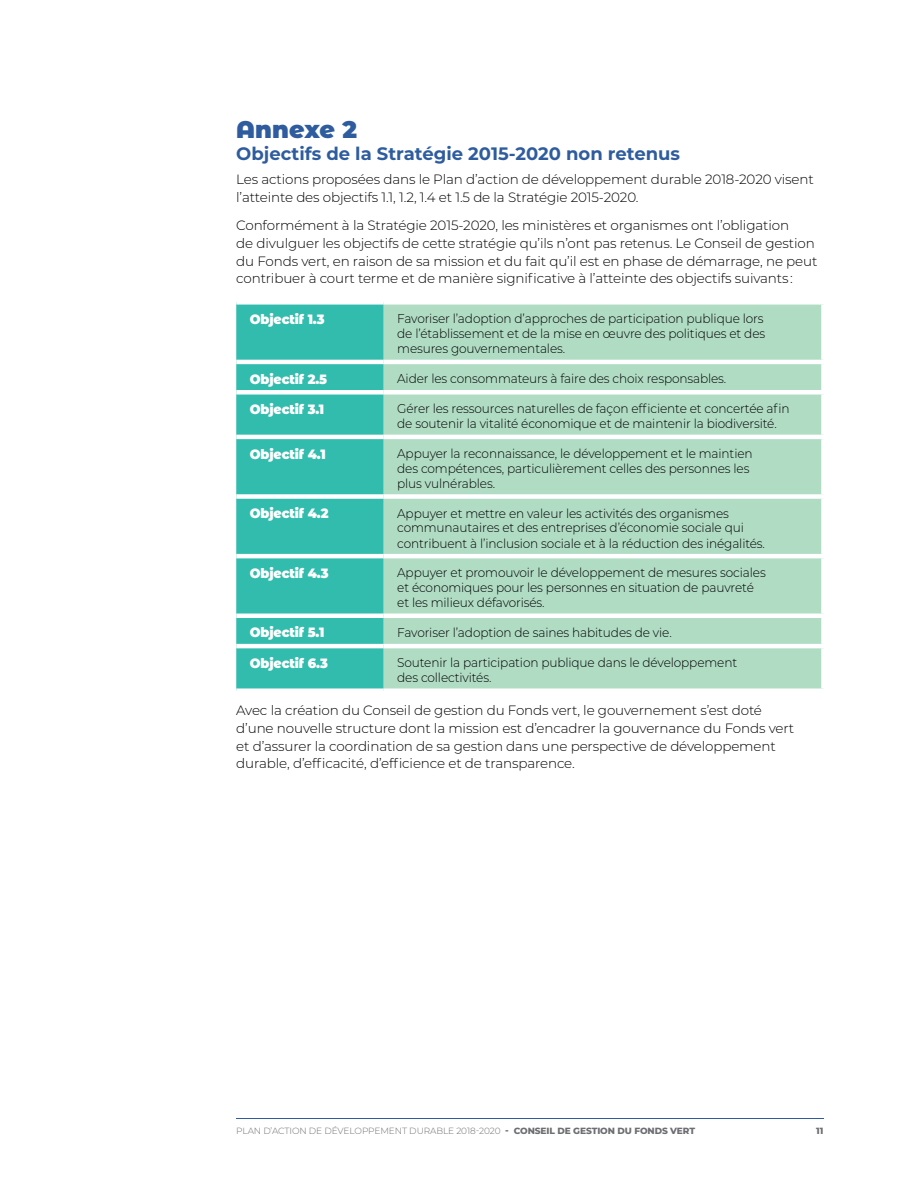
<style>
.page{position:relative;width:918px;height:1188px;background:#fff}
.page>*{position:absolute;margin:0;border:0;box-sizing:border-box;transform-origin:0 0}
.t1{font:900 24px "Montserrat Alternates";color:#2e5c9e}
.t2{font:700 18px "Montserrat";color:#2e5c9e}
.t3{font:300 13.5px/17.7px "Montserrat";letter-spacing:-.01em;color:#000}
.t4{font:900 13.5px "Montserrat Alternates";letter-spacing:-.01em;color:#fff;scale:.95 1}
.t5{font:300 12.75px/15px "Montserrat";letter-spacing:-.01em;color:#000;scale:.95 1}
.t6{font:300 9px "Montserrat";letter-spacing:-.01em;color:#6d6e71}
.t7{font:800 9px "Montserrat";color:#6d6e71}
.s1{font-weight:800}
</style>
<div class="page">
<div style="left:236px;top:305px;width:148px;height:383px;background:#32bcad"></div>
<div style="left:384px;top:305px;width:437px;height:383px;background:#b1dcc4"></div>
<hr style="left:236px;top:360px;width:148px;height:4px;background:#fff">
<hr style="left:384px;top:360px;width:442px;height:4px;background:#fff">
<div style="left:236px;top:390px;width:148px;height:5px;background:#fff"></div>
<div style="left:384px;top:390px;width:442px;height:5px;background:#fff"></div>
<hr style="left:236px;top:435px;width:148px;height:4px;background:#fff">
<hr style="left:384px;top:435px;width:442px;height:4px;background:#fff">
<div style="left:236px;top:494px;width:148px;height:5px;background:#fff"></div>
<div style="left:384px;top:494px;width:442px;height:5px;background:#fff"></div>
<hr style="left:236px;top:554px;width:148px;height:4px;background:#fff">
<hr style="left:384px;top:554px;width:442px;height:4px;background:#fff">
<hr style="left:236px;top:614px;width:148px;height:4px;background:#fff">
<hr style="left:384px;top:614px;width:442px;height:4px;background:#fff">
<hr style="left:236px;top:644px;width:148px;height:4px;background:#fff">
<hr style="left:384px;top:644px;width:442px;height:4px;background:#fff">
<hr style="left:236px;top:1119px;width:588px;height:1px;background:#2e5c9e">
<h1 class="t1" style="left:236px;top:112px;width:122px">Annexe 2</h1>
<h2 class="t2" style="left:236px;top:141px;width:445px">Objectifs de la Stratégie 2015-2020 non retenus</h2>
<p class="t3" style="left:236px;top:170px;width:579px">Les actions proposées dans le Plan d’action de développement durable 2018-2020 visent l’atteinte des objectifs 1.1, 1.2, 1.4 et 1.5 de la Stratégie 2015-2020.</p>
<p class="t3" style="left:236px;top:216px;width:583px">Conformément à la Stratégie 2015-2020, les ministères et organismes ont l’obligation<br>de divulguer les objectifs de cette stratégie qu’ils n’ont pas retenus. Le Conseil de gestion du Fonds vert, en raison de sa mission et du fait qu’il est en phase de démarrage, ne peut contribuer à court terme et de manière significative à l’atteinte des objectifs suivants :</p>
<p class="t4" style="left:250px;top:309px;width:80px">Objectif 1.3</p>
<p class="t5" style="left:397px;top:311px;width:389px">Favoriser l’adoption d’approches de participation publique lors de l’établissement et de la mise en œuvre des politiques et des mesures gouvernementales.</p>
<p class="t4" style="left:250px;top:369px;width:83px">Objectif 2.5</p>
<p class="t5" style="left:397px;top:370px;width:348px">Aider les consommateurs à faire des choix responsables.</p>
<p class="t4" style="left:250px;top:399px;width:80px">Objectif 3.1</p>
<p class="t5" style="left:397px;top:401px;width:415px">Gérer les ressources naturelles de façon efficiente et concertée afin de soutenir la vitalité économique et de maintenir la biodiversité.</p>
<p class="t4" style="left:250px;top:444px;width:82px">Objectif 4.1</p>
<p class="t5" style="left:397px;top:445px;width:376px">Appuyer la reconnaissance, le développement et le maintien des compétences, particulièrement celles des personnes les plus vulnérables.</p>
<p class="t4" style="left:250px;top:503px;width:85px">Objectif 4.2</p>
<p class="t5" style="left:397px;top:505px;width:389px">Appuyer et mettre en valeur les activités des organismes communautaires et des entreprises d’économie sociale qui contribuent à l’inclusion sociale et à la réduction des inégalités.</p>
<p class="t4" style="left:250px;top:563px;width:85px">Objectif 4.3</p>
<p class="t5" style="left:397px;top:565px;width:389px">Appuyer et promouvoir le développement de mesures sociales et économiques pour les personnes en situation de pauvreté et les milieux défavorisés.</p>
<p class="t4" style="left:250px;top:623px;width:80px">Objectif 5.1</p>
<p class="t5" style="left:397px;top:624px;width:291px">Favoriser l’adoption de saines habitudes de vie.</p>
<p class="t4" style="left:250px;top:653px;width:84px">Objectif 6.3</p>
<p class="t5" style="left:397px;top:655px;width:359px">Soutenir la participation publique dans le développement des collectivités.</p>
<p class="t3" style="left:236px;top:701px;width:559px">Avec la création du Conseil de gestion du Fonds vert, le gouvernement s’est doté d’une nouvelle structure dont la mission est d’encadrer la gouvernance du Fonds vert et d’assurer la coordination de sa gestion dans une perspective de développement durable, d’efficacité, d’efficience et de transparence.</p>
<p class="t6" style="left:236px;top:1125px;width:460px">PLAN D’ACTION DE DÉVELOPPEMENT DURABLE 2018-2020 <span class="s1">- CONSEIL DE GESTION DU FONDS VERT</span></p>
<p class="t7" style="left:816px;top:1124px;width:9px">11</p>
</div>
